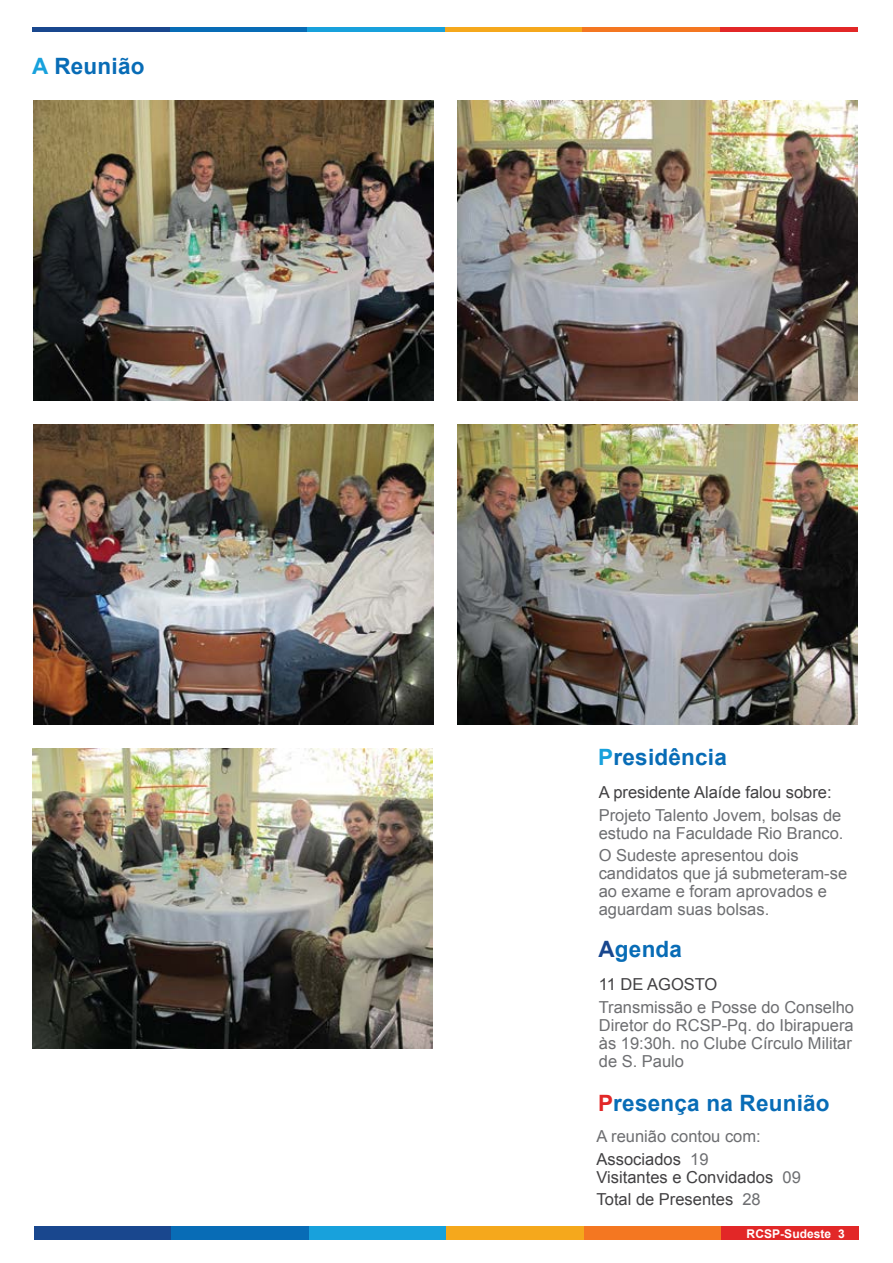
<style>
.page{position:relative;width:893px;height:1263px;background:#fff}
.page>*{position:absolute;margin:0;border:0;box-sizing:border-box;transform-origin:0 0}
.t1{font:700 22.5px "Arial";letter-spacing:.01em;color:#086cb6}
.t2{font:16.5px/18px "Arial";color:#6d6e71}
.t3{font:16.5px/22.5px "Arial";color:#414042}
.t4{font:700 12px "Arial";letter-spacing:.005em;color:#fff}
.s1{color:#18a1dc}
.s2{color:#19478e}
.s3{color:#e22727}
.s4{color:#414042}
.s5{color:#6d6e71}
</style>
<div class="page">
<div style="left:34px;top:1226px;width:137px;height:13px;background:#19478e"></div>
<div style="left:171px;top:1226px;width:138px;height:13px;background:#086cb6"></div>
<div style="left:309px;top:1226px;width:137px;height:13px;background:#18a1dc"></div>
<div style="left:446px;top:1226px;width:138px;height:13px;background:#f5a81c"></div>
<div style="left:584px;top:1226px;width:137px;height:13px;background:#f47721"></div>
<div style="left:721px;top:1226px;width:138px;height:13px;background:#e22727"></div>
<hr style="left:33px;top:27px;width:137px;height:4px;background:#19478e">
<hr style="left:170px;top:27px;width:137px;height:4px;background:#086cb6">
<hr style="left:307px;top:27px;width:138px;height:4px;background:#18a1dc">
<hr style="left:445px;top:27px;width:137px;height:4px;background:#f5a81c">
<hr style="left:582px;top:27px;width:138px;height:4px;background:#f47721">
<hr style="left:720px;top:27px;width:137px;height:4px;background:#e22727">
<img style="left:458px;top:425px;width:399px;height:299px">
<img style="left:34px;top:100px;width:399px;height:300px">
<img style="left:458px;top:100px;width:399px;height:300px">
<img style="left:34px;top:425px;width:399px;height:299px">
<img style="left:33px;top:748px;width:399px;height:300px">
<h1 class="t1" style="left:32px;top:51px;width:114px"><span class="s1">A</span> Reunião</h1>
<h1 class="t1" style="left:598px;top:742px;width:130px"><span class="s1">P</span>residência</h1>
<p class="t3" style="left:599px;top:781px;width:234px">A presidente Alaíde falou sobre:</p>
<p class="t2" style="left:599px;top:806px;width:246px">Projeto Talento Jovem, bolsas de estudo na Faculdade Rio Branco.</p>
<p class="t2" style="left:599px;top:846px;width:250px">O Sudeste apresentou dois candidatos que já submeteram-se ao exame e foram aprovados e aguardam suas bolsas.</p>
<h1 class="t1" style="left:598px;top:934px;width:85px"><span class="s2">A</span>genda</h1>
<p class="t3" style="left:599px;top:973px;width:120px">11 DE AGOSTO</p>
<p class="t2" style="left:599px;top:998px;width:257px">Transmissão e Posse do Conselho<br>Diretor do RCSP-Pq. do Ibirapuera às 19:30h. no Clube Círculo Militar de S. Paulo</p>
<h1 class="t1" style="left:598px;top:1088px;width:233px"><span class="s3">P</span>resença na Reunião</h1>
<p class="t2" style="left:597px;top:1125px;width:166px;line-height:22.5px">A reunião contou com:<br><span class="s4">Associados</span> 19</p>
<p class="t3" style="left:597px;top:1166px;width:206px">Visitantes e Convidados <span class="s5">09<br></span>Total de Presentes <span class="s5">28</span></p>
<p class="t4" style="left:747px;top:1226px;width:100px">RCSP-Sudeste 3</p>
</div>
